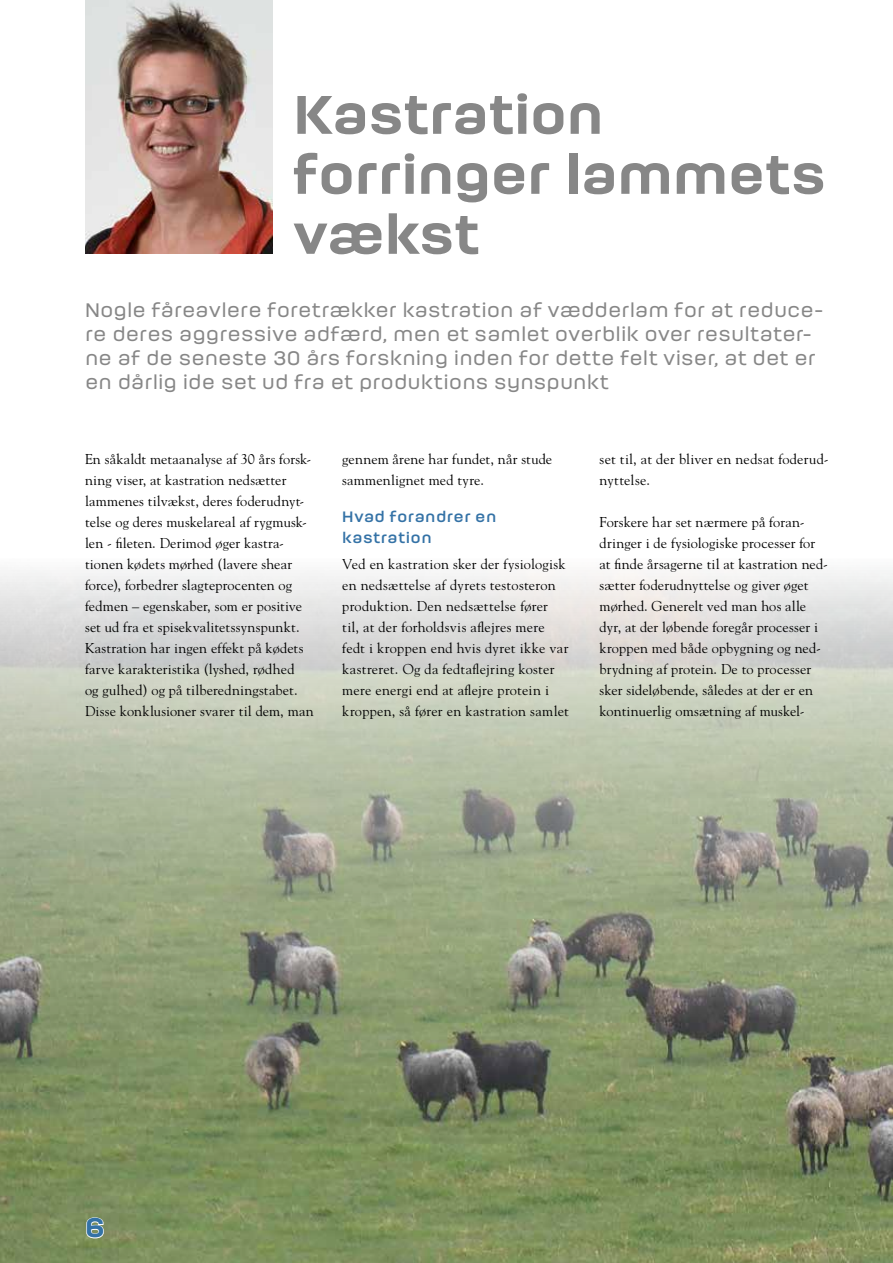
<style>
.page{position:relative;width:893px;height:1263px;background:#fff}
.page>*{position:absolute;margin:0;border:0;box-sizing:border-box;transform-origin:0 0}
.t1{font:900 54px/60px "Moderna";letter-spacing:-.015em;color:#878787}
.t2{font:900 27px "Moderna";color:#3472a6}
.t3{font:500 19.5px/24px "Moderna";letter-spacing:.005em;color:#878787}
.t4{font:700 15px/21px "Moderna";letter-spacing:.03em;color:#3472a6}
.t5{font:14.25px/21px "Goudy";letter-spacing:.015em;color:#000}
</style>
<div class="page">
<img style="left:0;top:570px;width:893px;height:693px">
<img style="left:85px;top:0;width:187px;height:254px">
<svg style="left:85px;top:1216px;width:20px;height:23px"></svg>
<h1 class="t1" style="left:293px;top:86px;width:534px">Kastration forringer lammets vækst</h1>
<p class="t3" style="left:85px;top:298px;width:740px">Nogle fåreavlere foretrækker kastration af vædderlam for at reduce&shy;re deres aggressive adfærd, men et samlet overblik over resultater&shy;ne af de seneste 30 års forskning inden for dette felt viser, at det er en dårlig ide set ud fra et produktions synspunkt</p>
<p class="t5" style="left:85px;top:448px;width:230px">En såkaldt metaanalyse af 30 års forsk&shy;ning viser, at kastration nedsætter lammenes tilvækst, deres foderudnyt&shy;telse og deres muskelareal af rygmusk&shy;len - fileten. Derimod øger kastra&shy;tionen kødets mørhed (lavere shear force), forbedrer slagteprocenten og fedmen – egenskaber, som er positive set ud fra et spisekvalitetssynspunkt.<br>Kastration har ingen effekt på kødets farve karakteristika (lyshed, rødhed<br>og gulhed) og på tilberedningstabet.<br>Disse konklusioner svarer til dem, man</p>
<p class="t5" style="left:342px;top:448px;width:211px">gennem årene har fundet, når stude sammenlignet med tyre.</p>
<p class="t4" style="left:342px;top:507px;width:156px">Hvad forandrer en kastration</p>
<p class="t5" style="left:342px;top:553px;width:228px">Ved en kastration sker der fysiologisk en nedsættelse af dyrets testosteron produktion. Den nedsættelse fører<br>til, at der forholdsvis aflejres mere fedt i kroppen end hvis dyret ikke var kastreret. Og da fedtaflejring koster mere energi end at aflejre protein i kroppen, så fører en kastration samlet</p>
<p class="t5" style="left:600px;top:448px;width:230px">set til, at der bliver en nedsat foderud&shy;nyttelse.</p>
<p class="t5" style="left:600px;top:511px;width:230px">Forskere har set nærmere på foran&shy;dringer i de fysiologiske processer for at finde årsagerne til at kastration ned&shy;sætter foderudnyttelse og giver øget mørhed. Generelt ved man hos alle dyr, at der løbende foregår processer i kroppen med både opbygning og ned&shy;brydning af protein. De to processer sker sideløbende, således at der er en kontinuerlig omsætning af muskel-</p>
<h2 class="t2" style="left:85px;top:1207px;width:21px">6</h2>
</div>
